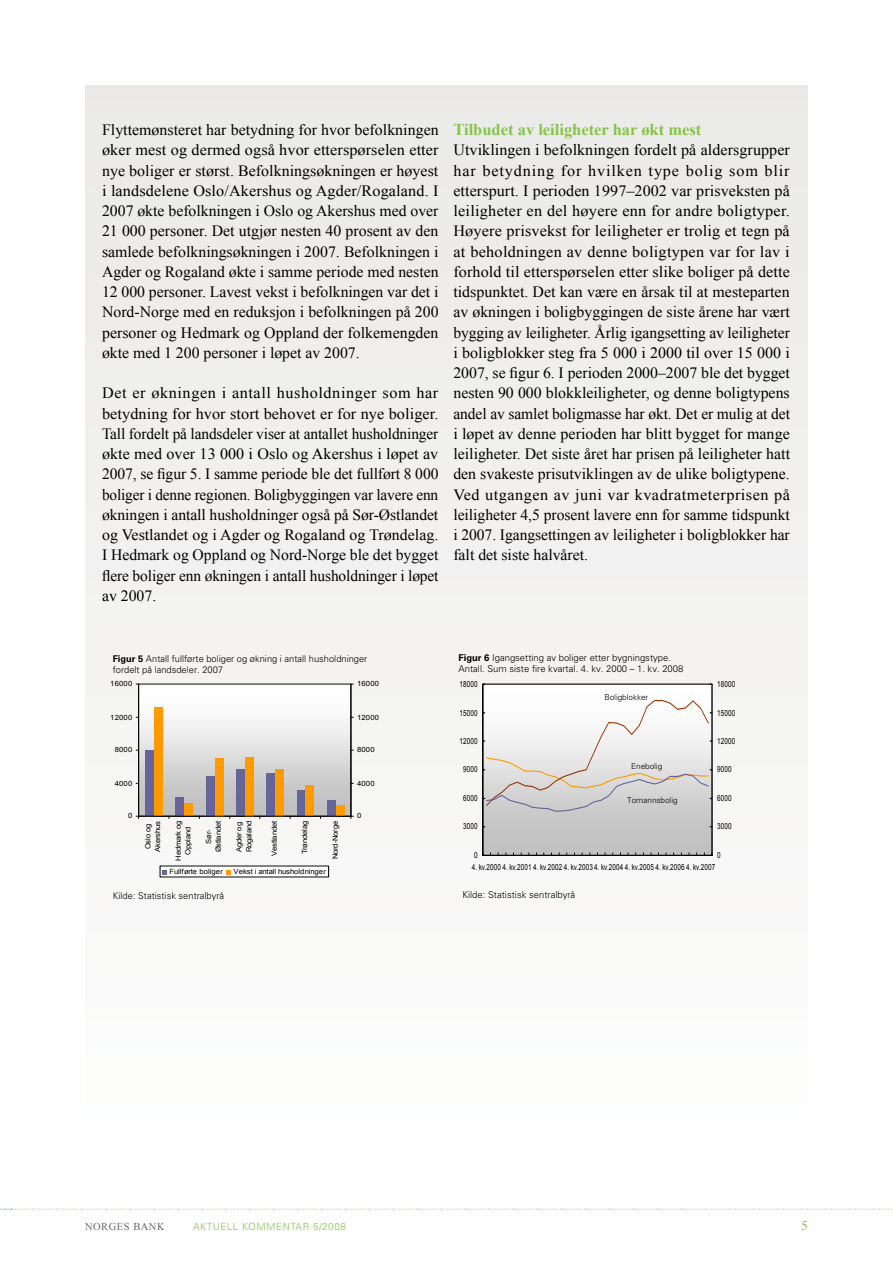
<style>
.page{position:relative;width:893px;height:1263px;background:#fff}
.page>*{position:absolute;margin:0;border:0;box-sizing:border-box;transform-origin:0 0}
.t1{font:700 16.5px "Times New Roman";color:#85c448}
.t2{font:15.75px/20.2px "Times New Roman";color:#000;text-align:justify}
.t3{font:13.5px "Times New Roman";color:#85c448}
.t4{font:10.5px "Times New Roman";letter-spacing:.05em;color:#676767}
.t5{font:300 9.9px "Univers";letter-spacing:.05em;color:#85c448}
.t6{font:300 9.45px/11.4px "Univers";color:#000}
.t7{font:300 9.3px/11.2px "Univers";color:#000}
.t8{font:8.4px "Arial";letter-spacing:.02em;color:#000;scale:.75 1}
.t9{font:300 8.1px "Univers";letter-spacing:-.005em;color:#000}
.t10{font:7.2px/9.8px "Arial";letter-spacing:-.015em;color:#000;text-align:center;scale:1.07 1}
.s1{font-weight:700}
</style>
<div class="page">
<div style="left:85px;top:85px;width:723px;height:1063px;background:#f2f1f1"></div>
<svg style="left:0;top:1209px;width:892px;height:1px"></svg>
<img style="left:140px;top:686px;width:209px;height:128px">
<div style="left:145px;top:750px;width:9px;height:66px;background:#65659a"></div>
<div style="left:175px;top:797px;width:9px;height:19px;background:#65659a"></div>
<div style="left:206px;top:776px;width:9px;height:40px;background:#65659a"></div>
<div style="left:236px;top:770px;width:9px;height:46px;background:#65659a"></div>
<div style="left:266px;top:773px;width:9px;height:43px;background:#65659a"></div>
<div style="left:297px;top:790px;width:9px;height:26px;background:#65659a"></div>
<div style="left:327px;top:800px;width:9px;height:16px;background:#65659a"></div>
<div style="left:154px;top:707px;width:8px;height:109px;background:#ff9a00"></div>
<div style="left:184px;top:803px;width:9px;height:13px;background:#ff9a00"></div>
<div style="left:215px;top:758px;width:8px;height:58px;background:#ff9a00"></div>
<div style="left:245px;top:757px;width:8px;height:59px;background:#ff9a00"></div>
<div style="left:275px;top:769px;width:9px;height:47px;background:#ff9a00"></div>
<div style="left:306px;top:785px;width:8px;height:31px;background:#ff9a00"></div>
<div style="left:336px;top:806px;width:8px;height:10px;background:#ff9a00"></div>
<hr style="left:138px;top:684px;width:1px;height:132px;background:#000">
<hr style="left:139px;top:816px;width:212px;height:1px;background:#000">
<svg style="left:350px;top:684px;width:4px;height:134px"></svg>
<div style="left:160px;top:866px;width:169px;height:11px;background:#fff"></div>
<svg style="left:162px;top:870px;width:5px;height:4px"></svg>
<svg style="left:227px;top:870px;width:4px;height:4px"></svg>
<svg style="left:483px;top:684px;width:230px;height:172px"></svg>
<p class="t2" style="left:102px;top:119px;width:338px">Flyttemønsteret har betydning for hvor befolkningen øker mest og dermed også hvor etterspørselen etter nye boliger er størst. Befolkningsøkningen er høyest i landsdelene Oslo/Akershus og Agder/Rogaland. I 2007 økte befolkningen i Oslo og Akershus med over 21 000 personer. Det utgjør nesten 40 prosent av den samlede befolkningsøkningen i 2007. Befolkningen i Agder og Rogaland økte i samme periode med nesten 12 000 personer. Lavest vekst i befolkningen var det i Nord-Norge med en reduksjon i befolkningen på 200 personer og Hedmark og Oppland der folkemengden økte med 1 200 personer i løpet av 2007.</p>
<p class="t2" style="left:102px;top:383px;width:338px">Det er økningen i antall husholdninger som har betydning for hvor stort behovet er for nye boliger.<br>Tall fordelt på landsdeler viser at antallet husholdninger økte med over 13 000 i Oslo og Akershus i løpet av 2007, se figur 5. I samme periode ble det fullført 8 000 boliger i denne regionen. Boligbyggingen var lavere enn økningen i antall husholdninger også på Sør-Østlandet og Vestlandet og i Agder og Rogaland og Trøndelag.<br>I Hedmark og Oppland og Nord-Norge ble det bygget flere boliger enn økningen i antall husholdninger i løpet av 2007.</p>
<p class="t1" style="left:453px;top:118px;width:249px">Tilbudet av leiligheter har økt mest</p>
<p class="t2" style="left:453px;top:140px;width:338px">Utviklingen i befolkningen fordelt på aldersgrupper har betydning for hvilken type bolig som blir etterspurt. I perioden 1997–2002 var prisveksten på leiligheter en del høyere enn for andre boligtyper.<br>Høyere prisvekst for leiligheter er trolig et tegn på at beholdningen av denne boligtypen var for lav i forhold til etterspørselen etter slike boliger på dette tidspunktet. Det kan være en årsak til at mesteparten av økningen i boligbyggingen de siste årene har vært bygging av leiligheter. Årlig igangsetting av leiligheter i boligblokker steg fra 5 000 i 2000 til over 15 000 i 2007, se figur 6. I perioden 2000–2007 ble det bygget nesten 90 000 blokkleiligheter, og denne boligtypens andel av samlet boligmasse har økt. Det er mulig at det i løpet av denne perioden har blitt bygget for mange leiligheter. Det siste året har prisen på leiligheter hatt den svakeste prisutviklingen av de ulike boligtypene.<br>Ved utgangen av juni var kvadratmeterprisen på leiligheter 4,5 prosent lavere enn for samme tidspunkt i 2007. Igangsettingen av leiligheter i boligblokker har falt det siste halvåret.</p>
<p class="t7" style="left:113px;top:653px;width:256px"><span class="s1">Figur 5</span> Antall fullførte boliger og økning i antall husholdninger fordelt på landsdeler. 2007</p>
<p class="t10" style="left:110px;top:679px;width:22px">16000</p>
<p class="t10" style="left:357px;top:679px;width:22px">16000</p>
<p class="t10" style="left:110px;top:712px;width:22px">12000</p>
<p class="t10" style="left:357px;top:712px;width:22px">12000</p>
<p class="t10" style="left:115px;top:745px;width:18px">8000</p>
<p class="t10" style="left:357px;top:745px;width:18px">8000</p>
<p class="t10" style="left:115px;top:778px;width:18px">4000</p>
<p class="t10" style="left:357px;top:778px;width:18px">4000</p>
<p class="t10" style="left:128px;top:811px;width:6px">0</p>
<p class="t10" style="left:357px;top:811px;width:5px">0</p>
<p class="t10" style="left:143px;top:852px;width:30px;rotate:-90deg">Oslo og<br>Akershus</p>
<p class="t10" style="left:174px;top:861px;width:39px;rotate:-90deg">Hedmark og<br>Oppland</p>
<p class="t10" style="left:204px;top:852px;width:31px;rotate:-90deg">Sør-<br>Østlandet</p>
<p class="t10" style="left:234px;top:852px;width:31px;text-align:left;rotate:-90deg">Agder og<br>Rogaland</p>
<p class="t10" style="left:270px;top:856px;width:34px;rotate:-90deg">Vestlandet</p>
<p class="t10" style="left:300px;top:854px;width:33px;rotate:-90deg">Trøndelag</p>
<p class="t10" style="left:330px;top:859px;width:37px;rotate:-90deg">Nord-Norge</p>
<p class="t10" style="left:169px;top:867px;width:52px">Fullførte boliger</p>
<p class="t10" style="left:233px;top:867px;width:88px">Vekst i antall husholdninger</p>
<p class="t7" style="left:113px;top:890px;width:113px">Kilde: Statistisk sentralbyrå</p>
<p class="t6" style="left:458px;top:652px;width:226px"><span class="s1">Figur 6</span> Igangsetting av boliger etter bygningstype.<br>Antall. Sum siste fire kvartal. 4. kv. 2000 – 1. kv. 2008</p>
<p class="t8" style="left:460px;top:678px;width:26px">18000</p>
<p class="t8" style="left:717px;top:678px;width:26px">18000</p>
<p class="t9" style="left:604px;top:692px;width:45px">Boligblokker</p>
<p class="t8" style="left:460px;top:707px;width:26px">15000</p>
<p class="t8" style="left:717px;top:707px;width:26px">15000</p>
<p class="t8" style="left:460px;top:735px;width:26px">12000</p>
<p class="t8" style="left:717px;top:735px;width:26px">12000</p>
<p class="t8" style="left:463px;top:764px;width:21px">9000</p>
<p class="t8" style="left:463px;top:793px;width:21px">6000</p>
<p class="t9" style="left:631px;top:761px;width:33px">Enebolig</p>
<p class="t9" style="left:627px;top:796px;width:52px">Tomannsbolig</p>
<p class="t8" style="left:717px;top:764px;width:21px">9000</p>
<p class="t8" style="left:717px;top:793px;width:21px">6000</p>
<p class="t8" style="left:463px;top:821px;width:21px">3000</p>
<p class="t8" style="left:717px;top:821px;width:21px">3000</p>
<p class="t8" style="left:474px;top:850px;width:6px">0</p>
<p class="t8" style="left:717px;top:850px;width:6px">0</p>
<p class="t8" style="left:472px;top:862px;width:326px">4. kv.2000 4. kv.2001 4. kv.2002 4. kv.2003 4. kv.2004 4. kv.2005 4. kv.2006 4. kv.2007</p>
<p class="t6" style="left:462px;top:889px;width:115px">Kilde: Statistisk sentralbyrå</p>
<p class="t4" style="left:85px;top:1219px;width:81px">NORGES BANK</p>
<p class="t5" style="left:193px;top:1220px;width:154px">AKTUELL KOMMENTAR 5/2008</p>
<p class="t3" style="left:801px;top:1216px;width:8px">5</p>
</div>
